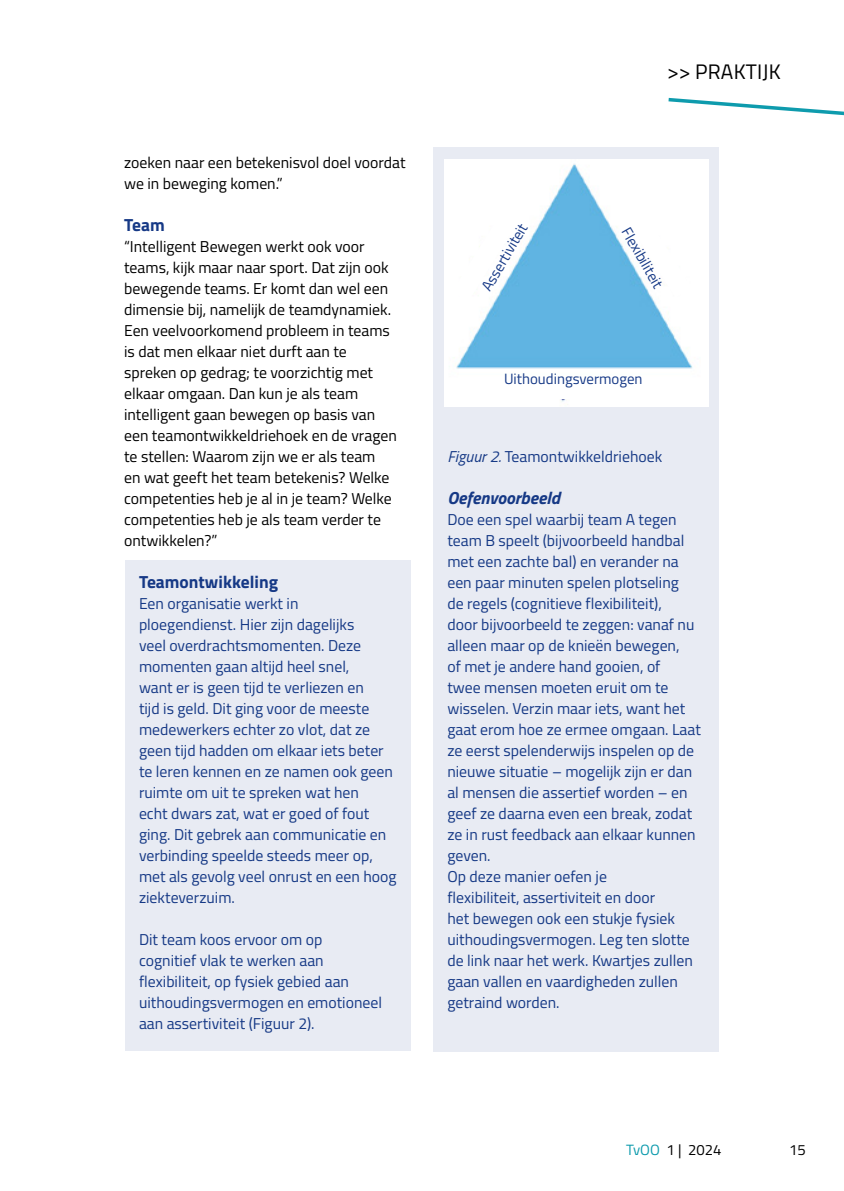
<style>
.page{position:relative;width:844px;height:1191px;background:#fff}
.page>*{position:absolute;margin:0;border:0;box-sizing:border-box;transform-origin:0 0}
.t1{font:21px "Titillium Web";letter-spacing:.01em;color:#000}
.t2{font:700 17.5px "Titillium Web";color:#163986}
.t3{font:italic 700 17.5px "Titillium Web";color:#163986}
.t4{font:15.75px/21px "Titillium Web";color:#163986}
.t5{font:15.75px/21px "Titillium Web";color:#000}
.t6{font:14.88px "Titillium Web";color:#163986}
.t7{font:14.88px "Titillium Web";color:#000}
.s1{font-style:italic}
.s2{color:#0e9bad}
</style>
<div class="page">
<svg style="left:668px;top:97px;width:175px;height:19px"></svg>
<div style="left:125px;top:561px;width:285px;height:490px;background:#e8ebf3"></div>
<div style="left:433px;top:147px;width:285px;height:904px;background:#e8ebf3"></div>
<img style="left:444px;top:159px;width:263px;height:247px">
<div style="left:547px;top:379px;width:59px;height:19px;background:#fff"></div>
<svg style="left:624px;top:206px;width:67px;height:92px;background:#edf6fb"></svg>
<svg style="left:451px;top:210px;width:68px;height:92px;background:#f1f8fc"></svg>
<p class="t5" style="left:124px;top:151px;width:283px">zoeken naar een betekenisvol doel voordat we in beweging komen.”</p>
<p class="t2" style="left:124px;top:212px;width:42px">Team</p>
<p class="t5" style="left:124px;top:235px;width:274px">“Intelligent Bewegen werkt ook voor teams, kijk maar naar sport. Dat zijn ook bewegende teams. Er komt dan wel een dimensie bij, namelijk de teamdynamiek.<br>Een veelvoorkomend probleem in teams is dat men elkaar niet durft aan te spreken op gedrag; te voorzichtig met elkaar omgaan. Dan kun je als team intelligent gaan bewegen op basis van een teamontwikkeldriehoek en de vragen te stellen: Waarom zijn we er als team<br>en wat geeft het team betekenis? Welke competenties heb je al in je team? Welke competenties heb je als team verder te ontwikkelen?”</p>
<p class="t2" style="left:139px;top:569px;width:140px">Teamontwikkeling</p>
<p class="t4" style="left:139px;top:592px;width:259px">Een organisatie werkt in ploegendienst. Hier zijn dagelijks<br>veel overdrachtsmomenten. Deze momenten gaan altijd heel snel,<br>want er is geen tijd te verliezen en<br>tijd is geld. Dit ging voor de meeste medewerkers echter zo vlot, dat ze geen tijd hadden om elkaar iets beter te leren kennen en ze namen ook geen ruimte om uit te spreken wat hen<br>echt dwars zat, wat er goed of fout ging. Dit gebrek aan communicatie en verbinding speelde steeds meer op, met als gevolg veel onrust en een hoog ziekteverzuim.</p>
<p class="t4" style="left:139px;top:928px;width:244px">Dit team koos ervoor om op cognitief vlak te werken aan flexibiliteit, op fysiek gebied aan uithoudingsvermogen en emotioneel aan assertiviteit (Figuur 2).</p>
<p class="t6" style="left:475px;top:284px;width:77px;rotate:-59deg">Assertiviteit</p>
<h1 class="t1" style="left:666px;top:56px;width:115px">&gt;&gt; PRAKTIJK</h1>
<p class="t6" style="left:634px;top:223px;width:69px;rotate:60deg">Flexibiliteit</p>
<p class="t6" style="left:504px;top:368px;width:140px">Uithoudingsvermogen</p>
<p class="t4" style="left:447px;top:445px;width:216px"><span class="s1">Figuur 2.</span> Teamontwikkeldriehoek</p>
<p class="t3" style="left:447px;top:484px;width:114px">Oefenvoorbeeld</p>
<p class="t4" style="left:447px;top:508px;width:255px">Doe een spel waarbij team A tegen team B speelt (bijvoorbeeld handbal met een zachte bal) en verander na een paar minuten spelen plotseling<br>de regels (cognitieve flexibiliteit),<br>door bijvoorbeeld te zeggen: vanaf nu alleen maar op de knieën bewegen,<br>of met je andere hand gooien, of<br>twee mensen moeten eruit om te wisselen. Verzin maar iets, want het gaat erom hoe ze ermee omgaan. Laat ze eerst spelenderwijs inspelen op de nieuwe situatie – mogelijk zijn er dan al mensen die assertief worden – en geef ze daarna even een break, zodat ze in rust feedback aan elkaar kunnen geven.<br>Op deze manier oefen je<br>flexibiliteit, assertiviteit en door<br>het bewegen ook een stukje fysiek uithoudingsvermogen. Leg ten slotte de link naar het werk. Kwartjes zullen gaan vallen en vaardigheden zullen getraind worden.</p>
<p class="t7" style="left:626px;top:1139px;width:97px"><span class="s2">TvOO</span> 1 | 2024</p>
<p class="t7" style="left:788px;top:1139px;width:18px">15</p>
</div>
